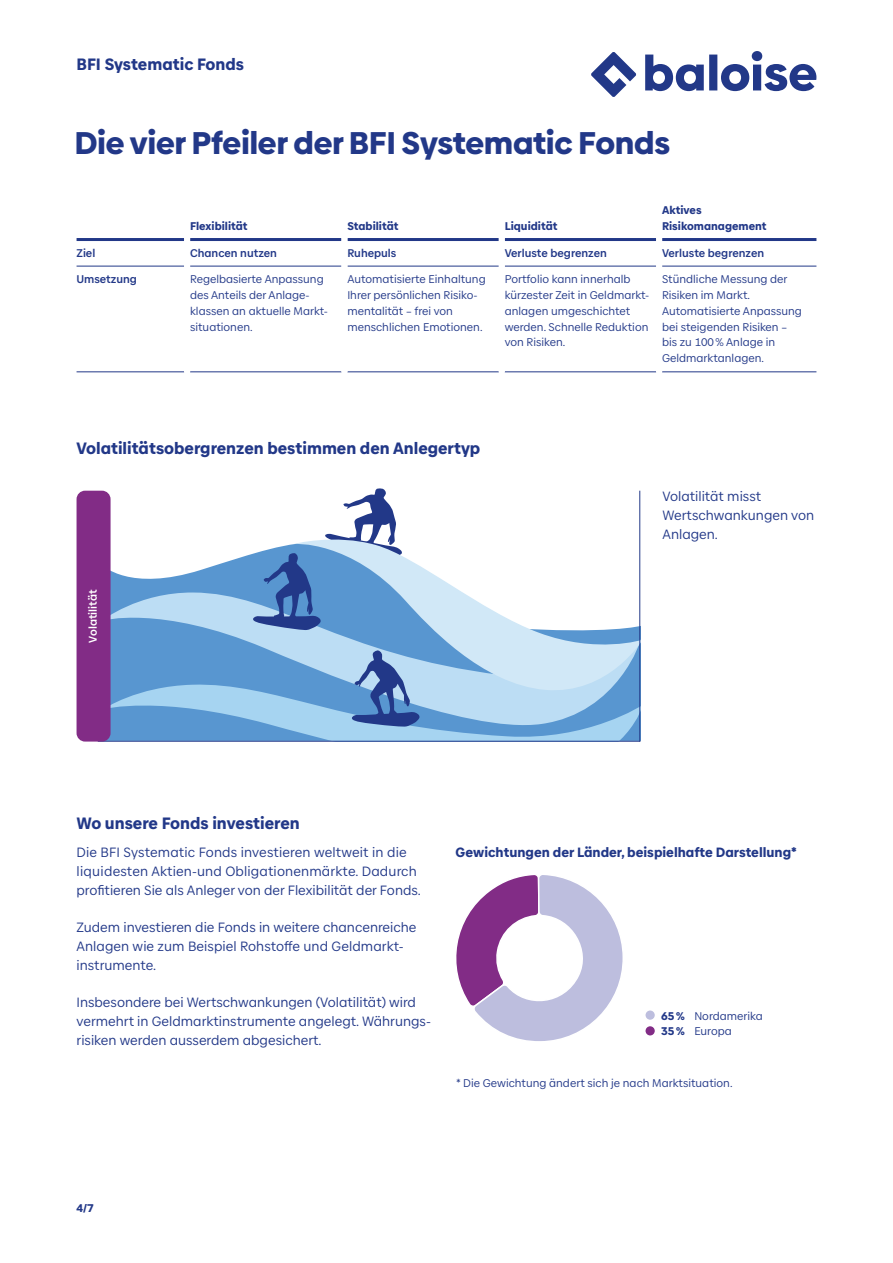
<style>
.page{position:relative;width:893px;height:1263px;background:#fff}
.page>*{position:absolute;margin:0;border:0;box-sizing:border-box;transform-origin:0 0}
.t1{font:900 31.5px "Baloise Create Headline";color:#223888}
.t2{font:900 16.5px "Baloise Create Text";color:#223888}
.t3{font:13.5px/18.8px "Baloise Create Text";color:#223888}
.t4{font:900 13.5px "Baloise Create Text";color:#223888}
.t5{font:11.25px/15.8px "Baloise Create Text";color:#223888}
.t6{font:700 11.25px "Baloise Create Text";color:#223888}
.t7{font:900 11.25px/15.8px "Baloise Create Text";color:#223888}
.t8{font:700 11.25px "Baloise Create Text";color:#fff}
.s1{font-weight:900}
</style>
<div class="page">
<svg style="left:111px;top:554px;width:140px;height:38px;fill:#5896d0"></svg>
<svg style="left:111px;top:592px;width:183px;height:58px;background:#8abae2"></svg>
<svg style="left:294px;top:556px;width:345px;height:94px"></svg>
<svg style="left:105px;top:650px;width:534px;height:91px;background:#87b6df"></svg>
<svg style="left:251px;top:488px;width:151px;height:142px"></svg>
<hr style="left:98px;top:741px;width:542px;height:1px;background:#223888">
<div style="left:77px;top:491px;width:34px;height:250px;background:#822c86;border-radius:9px"></div>
<hr style="left:639px;top:491px;width:1px;height:251px;background:#223888">
<hr style="left:662px;top:372px;width:154px;height:1px;background:#223888">
<hr style="left:505px;top:372px;width:151px;height:1px;background:#223888">
<hr style="left:190px;top:238px;width:151px;height:3px;background:#223888">
<hr style="left:347px;top:238px;width:152px;height:3px;background:#223888">
<hr style="left:505px;top:238px;width:151px;height:3px;background:#223888">
<hr style="left:662px;top:238px;width:154px;height:3px;background:#223888">
<hr style="left:77px;top:372px;width:107px;height:1px;background:#223888">
<hr style="left:190px;top:372px;width:151px;height:1px;background:#223888">
<hr style="left:347px;top:372px;width:152px;height:1px;background:#223888">
<hr style="left:77px;top:266px;width:107px;height:1px;background:#223888">
<hr style="left:190px;top:266px;width:151px;height:1px;background:#223888">
<hr style="left:347px;top:266px;width:152px;height:1px;background:#223888">
<hr style="left:505px;top:266px;width:151px;height:1px;background:#223888">
<hr style="left:662px;top:266px;width:154px;height:1px;background:#223888">
<hr style="left:77px;top:238px;width:107px;height:3px;background:#223888">
<div style="left:646px;top:1010px;width:9px;height:10px;background:#bdbede;border-radius:50%"></div>
<div style="left:646px;top:1026px;width:9px;height:9px;background:#822c86;border-radius:50%"></div>
<svg style="left:456px;top:875px;width:167px;height:166px"></svg>
<svg style="left:591px;top:51px;width:225px;height:46px"></svg>
<h2 class="t2" style="left:77px;top:52px;width:169px">BFI Systematic Fonds</h2>
<h1 class="t1" style="left:75px;top:118px;width:597px">Die vier Pfeiler der BFI Systematic Fonds</h1>
<p class="t7" style="left:190px;top:218px;width:59px">Flexibilität</p>
<p class="t7" style="left:347px;top:218px;width:53px">Stabilität</p>
<p class="t7" style="left:505px;top:218px;width:54px">Liquidität</p>
<p class="t7" style="left:662px;top:202px;width:106px">Aktives<br>Risikomanagement</p>
<p class="t6" style="left:77px;top:245px;width:20px">Ziel</p>
<p class="t6" style="left:190px;top:245px;width:88px">Chancen nutzen</p>
<p class="t6" style="left:347px;top:245px;width:50px">Ruhepuls</p>
<p class="t6" style="left:505px;top:245px;width:104px">Verluste begrenzen</p>
<p class="t6" style="left:662px;top:245px;width:104px">Verluste begrenzen</p>
<p class="t6" style="left:77px;top:272px;width:62px">Umsetzung</p>
<p class="t5" style="left:190px;top:271px;width:139px">Regelbasierte Anpassung des Anteils der Anlage&shy;klassen an aktuelle Markt&shy;situationen.</p>
<p class="t5" style="left:347px;top:271px;width:140px">Automatisierte Einhaltung<br>Ihrer persönlichen Risiko&shy;mentalität – frei von menschlichen Emotionen.</p>
<p class="t5" style="left:505px;top:271px;width:146px">Portfolio kann innerhalb kürzester Zeit in Geldmarkt&shy;anlagen umgeschichtet werden. Schnelle Reduktion von Risiken.</p>
<p class="t5" style="left:662px;top:271px;width:141px">Stündliche Messung der<br>Risiken im Markt.<br>Automatisierte Anpassung bei steigenden Risiken – bis zu 100% Anlage in<br>Geldmarktanlagen.</p>
<h2 class="t2" style="left:77px;top:437px;width:405px">Volatilitätsobergrenzen bestimmen den Anlegertyp</h2>
<p class="t8" style="left:85px;top:643px;width:55px;rotate:-90deg">Volatilität</p>
<h2 class="t2" style="left:77px;top:812px;width:225px">Wo unsere Fonds investieren</h2>
<p class="t3" style="left:662px;top:487px;width:153px">Volatilität misst<br>Wertschwankungen von<br>Anlagen.</p>
<p class="t3" style="left:77px;top:843px;width:346px">Die BFI Systematic Fonds investieren weltweit in die liquidesten Aktien-und Obligationenmärkte. Dadurch profitieren Sie als Anleger von der Flexibilität der Fonds.</p>
<p class="t3" style="left:77px;top:918px;width:341px">Zudem investieren die Fonds in weitere chancenreiche<br>Anlagen wie zum Beispiel Rohstoffe und Geldmarkt&shy;instrumente.</p>
<p class="t3" style="left:77px;top:993px;width:356px">Insbesondere bei Wertschwankungen (Volatilität) wird vermehrt in Geldmarktinstrumente angelegt. Währungs&shy;risiken werden ausserdem abgesichert.</p>
<p class="t4" style="left:456px;top:843px;width:343px">Gewichtungen der Länder, beispielhafte Darstellung*</p>
<p class="t5" style="left:661px;top:1008px;width:103px"><span class="s1">65%</span> Nordamerika<br><span class="s1">35%</span> Europa</p>
<p class="t5" style="left:456px;top:1075px;width:278px">* Die Gewichtung ändert sich je nach Marktsituation.</p>
<p class="t7" style="left:77px;top:1200px;width:19px">4/7</p>
</div>
